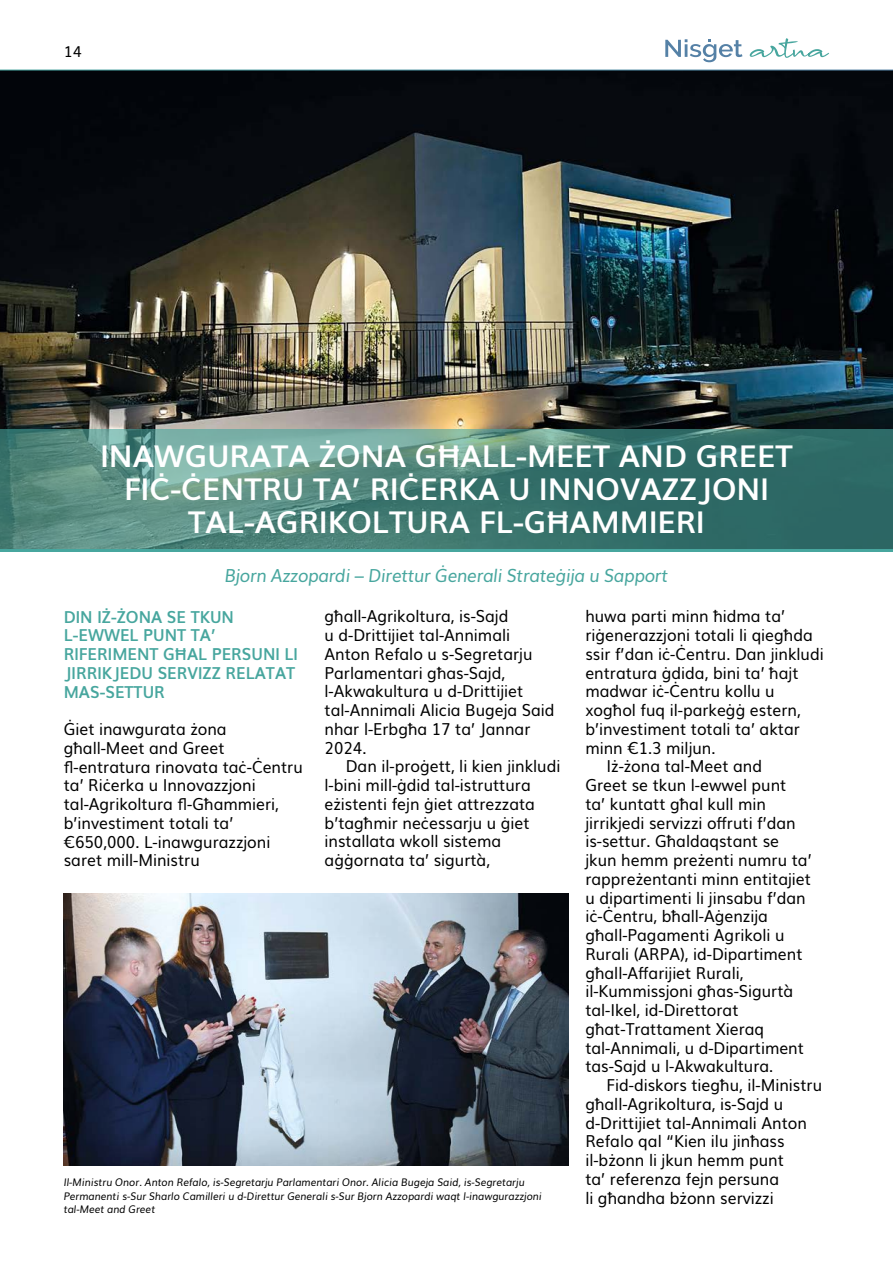
<style>
.page{position:relative;width:893px;height:1263px;background:#fff}
.page>*{position:absolute;margin:0;border:0;box-sizing:border-box;transform-origin:0 0}
.t1{font:700 30px/33px "Muli";color:#fff;text-align:center}
.t2{font:italic 18px "Muli";letter-spacing:-.02em;color:#47a69e;scale:.95 1}
.t3{font:16.5px/18.8px "Muli";color:#000;scale:.95 1}
.t4{font:700 16.5px/18.8px "Muli";color:#47a69e;scale:.95 1}
.t5{font:15px "Muli";color:#000}
.t6{font:italic 10.5px/13.5px "Muli";color:#000;scale:.95 1}
</style>
<div class="page">
<img style="left:0;top:71px;width:893px;height:479px">
<svg style="left:0;top:429px;width:892px;height:120px;background:#4a8179"></svg>
<hr style="left:0;top:549px;width:892px;height:3px;background:#47a69e">
<img style="left:64px;top:893px;width:504px;height:272px">
<svg style="left:750px;top:38px;width:79px;height:20px"></svg>
<svg style="left:665px;top:39px;width:77px;height:23px"></svg>
<p class="t5" style="left:64px;top:39px;width:20px">14</p>
<h1 class="t1" style="left:100px;top:438px;width:694px">INAWGURATA ŻONA GĦALL-MEET AND GREET<br>FIĊ-ĊENTRU TA’ RIĊERKA U INNOVAZZJONI<br>TAL-AGRIKOLTURA FL-GĦAMMIERI</h1>
<p class="t2" style="left:225px;top:561px;width:468px">Bjorn Azzopardi – Direttur Ġenerali Strateġija u Sapport</p>
<p class="t4" style="left:64px;top:606px;width:248px">DIN IŻ‑ŻONA SE TKUN<br>L‑EWWEL PUNT TA’<br>RIFERIMENT GĦAL PERSUNI LI<br>JIRRIKJEDU SERVIZZ RELATAT<br>MAS‑SETTUR</p>
<p class="t3" style="left:64px;top:718px;width:253px">Ġiet inawgurata żona għall‑Meet and Greet fl‑entratura rinovata taċ‑Ċentru ta’ Riċerka u Innovazzjoni tal‑Agrikoltura fl‑Għammieri, b’investiment totali ta’ €650,000. L‑inawgurazzjoni saret mill‑Ministru</p>
<p class="t3" style="left:585px;top:606px;width:212px">huwa parti minn ħidma ta’</p>
<p class="t3" style="left:585px;top:624px;width:241px">riġenerazzjoni totali li qiegħda</p>
<p class="t3" style="left:585px;top:643px;width:252px">ssir f’dan iċ‑Ċentru. Dan jinkludi</p>
<p class="t3" style="left:585px;top:662px;width:226px">entratura ġdida, bini ta’ ħajt</p>
<p class="t3" style="left:585px;top:681px;width:201px">madwar iċ‑Ċentru kollu u</p>
<p class="t3" style="left:585px;top:699px;width:228px">xogħol fuq il‑parkeġġ estern,</p>
<p class="t3" style="left:585px;top:718px;width:227px">b’investiment totali ta’ aktar</p>
<p class="t3" style="left:585px;top:737px;width:139px">minn €1.3 miljun.</p>
<p class="t3" style="left:607px;top:756px;width:165px">Iż‑żona tal‑Meet and</p>
<p class="t3" style="left:585px;top:774px;width:213px">Greet se tkun l‑ewwel punt</p>
<p class="t3" style="left:585px;top:793px;width:192px">ta’ kuntatt għal kull min</p>
<p class="t3" style="left:585px;top:812px;width:223px">jirrikjedi servizzi offruti f’dan</p>
<p class="t3" style="left:585px;top:831px;width:205px">is‑settur. Għaldaqstant se</p>
<p class="t3" style="left:585px;top:849px;width:240px">jkun hemm preżenti numru ta’</p>
<p class="t3" style="left:585px;top:868px;width:239px">rappreżentanti minn entitajiet</p>
<p class="t3" style="left:585px;top:887px;width:233px">u dipartimenti li jinsabu f’dan</p>
<p class="t3" style="left:585px;top:906px;width:194px">iċ‑Ċentru, bħall‑Aġenzija</p>
<p class="t3" style="left:585px;top:924px;width:211px">għall‑Pagamenti Agrikoli u</p>
<p class="t3" style="left:585px;top:943px;width:230px">Rurali (ARPA), id‑Dipartiment</p>
<p class="t3" style="left:585px;top:962px;width:168px">għall‑Affarijiet Rurali,</p>
<p class="t3" style="left:585px;top:981px;width:220px">il‑Kummissjoni għas‑Sigurtà</p>
<p class="t3" style="left:585px;top:999px;width:163px">tal‑Ikel, id‑Direttorat</p>
<p class="t3" style="left:585px;top:1018px;width:190px">għat‑Trattament Xieraq</p>
<p class="t3" style="left:585px;top:1037px;width:232px">tal‑Annimali, u d‑Dipartiment</p>
<p class="t3" style="left:585px;top:1056px;width:199px">tas‑Sajd u l‑Akwakultura.</p>
<p class="t3" style="left:607px;top:1074px;width:228px">Fid‑diskors tiegħu, il‑Ministru</p>
<p class="t3" style="left:585px;top:1093px;width:210px">għall‑Agrikoltura, is‑Sajd u</p>
<p class="t3" style="left:585px;top:1112px;width:235px">d‑Drittijiet tal‑Annimali Anton</p>
<p class="t3" style="left:585px;top:1130px;width:211px">Refalo qal “Kien ilu jinħass</p>
<p class="t3" style="left:585px;top:1149px;width:210px">il‑bżonn li jkun hemm punt</p>
<p class="t3" style="left:585px;top:1168px;width:205px">ta’ referenza fejn persuna</p>
<p class="t3" style="left:585px;top:1187px;width:200px">li għandha bżonn servizzi</p>
<p class="t3" style="left:325px;top:606px;width:244px">għall‑Agrikoltura, is‑Sajd<br>u d‑Drittijiet tal‑Annimali<br>Anton Refalo u s‑Segretarju<br>Parlamentari għas‑Sajd, l‑Akwakultura u d‑Drittijiet tal‑Annimali Alicia Bugeja Said nhar l‑Erbgħa 17 ta’ Jannar<br>2024.</p>
<p class="t3" style="left:325px;top:756px;width:250px;text-indent:21px">Dan il‑proġett, li kien jinkludi l‑bini mill‑ġdid tal‑istruttura eżistenti fejn ġiet attrezzata b’tagħmir neċessarju u ġiet installata wkoll sistema aġġornata ta’ sigurtà,</p>
<p class="t6" style="left:64px;top:1175px;width:505px">Il-Ministru Onor. Anton Refalo, is-Segretarju Parlamentari Onor. Alicia Bugeja Said, is-Segretarju<br>Permanenti s-Sur Sharlo Camilleri u d-Direttur Generali s-Sur Bjorn Azzopardi waqt l-inawgurazzjoni tal-Meet and Greet</p>
</div>
